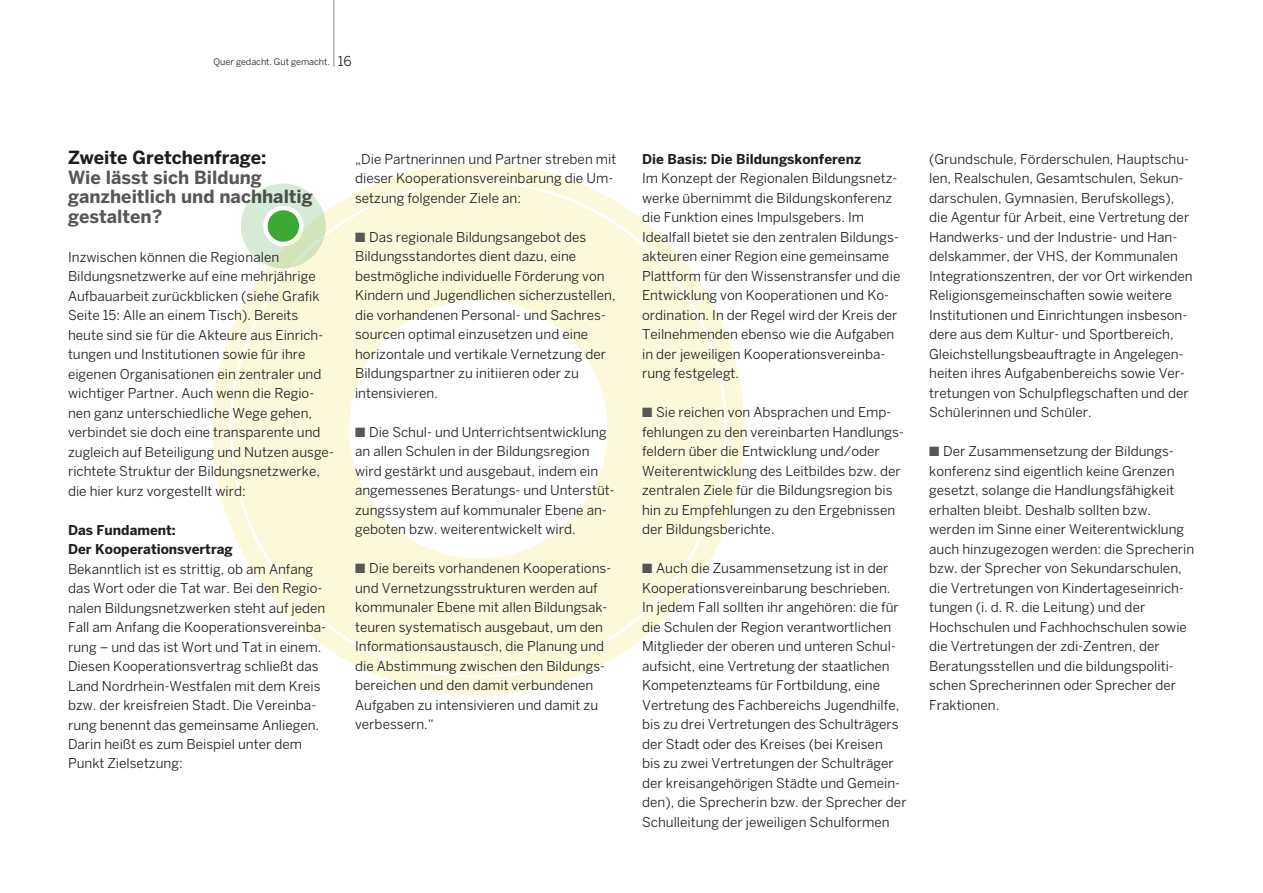
<style>
.page{position:relative;width:1263px;height:893px;background:#fff}
.page>*{position:absolute;margin:0;border:0;box-sizing:border-box;transform-origin:0 0}
.t1{font:700 18px/19.5px "Benton Sans";color:#575756}
.t2{font:700 18px "Benton Sans";color:#1d1d1b}
.t3{font:13.5px/19.5px "Benton Sans";color:#1d1d1b}
.t4{font:700 13.5px/19.5px "Benton Sans";color:#1d1d1b}
.t5{font:9px "Benton Sans";color:#1d1d1b}
.s1{font-size:13.5px}
.s2{color:#575756}
</style>
<div class="page">
<hr style="left:333px;top:0;width:1px;height:67px;background:#878787">
<svg style="left:212px;top:163px;width:532px;height:532px;fill:#fcf9db"></svg>
<svg style="left:240px;top:184px;width:87px;height:84px"></svg>
<p class="t5" style="left:214px;top:56px;width:140px">Quer gedacht. Gut gemacht. <span class="s1">16</span></p>
<h1 class="t2" style="left:68px;top:147px;width:200px">Zweite Gretchenfrage:</h1>
<h1 class="t1" style="left:68px;top:167px;width:246px">Wie lässt sich Bildung ganzheitlich und nachhaltig gestalten?</h1>
<p class="t3" style="left:68px;top:247px;width:267px">Inzwischen können die Regionalen Bildungsnetzwerke auf eine mehrjährige Aufbauarbeit zurückblicken (siehe Grafik Seite 15: Alle an einem Tisch). Bereits heute sind sie für die Akteure aus Einrich&shy;tungen und Institutionen sowie für ihre eigenen Organisationen ein zentraler und wichtiger Partner. Auch wenn die Regio&shy;nen ganz unterschiedliche Wege gehen, verbindet sie doch eine transparente und zugleich auf Beteiligung und Nutzen ausge&shy;richtete Struktur der Bildungsnetzwerke, die hier kurz vorgestellt wird:</p>
<p class="t4" style="left:68px;top:520px;width:166px">Das Fundament:<br>Der Kooperationsvertrag</p>
<p class="t3" style="left:68px;top:559px;width:259px">Bekanntlich ist es strittig, ob am Anfang das Wort oder die Tat war. Bei den Regio&shy;nalen Bildungsnetzwerken steht auf jeden Fall am Anfang die Kooperationsvereinba&shy;rung – und das ist Wort und Tat in einem.<br>Diesen Kooperationsvertrag schließt das Land Nordrhein-Westfalen mit dem Kreis bzw. der kreisfreien Stadt. Die Vereinba&shy;rung benennt das gemeinsame Anliegen.<br>Darin heißt es zum Beispiel unter dem Punkt Zielsetzung:</p>
<p class="t3" style="left:355px;top:149px;width:263px">„Die Partnerinnen und Partner streben mit dieser Kooperationsvereinbarung die Um&shy;setzung folgender Ziele an:</p>
<p class="t3" style="left:355px;top:227px;width:262px"><span class="s2">■</span> Das regionale Bildungsangebot des Bildungsstandortes dient dazu, eine bestmögliche individuelle Förderung von Kindern und Jugendlichen sicherzustellen, die vorhandenen Personal- und Sachres&shy;sourcen optimal einzusetzen und eine horizontale und vertikale Vernetzung der Bildungspartner zu initiieren oder zu intensivieren.</p>
<p class="t3" style="left:355px;top:422px;width:261px"><span class="s2">■</span> Die Schul- und Unterrichtsentwicklung an allen Schulen in der Bildungsregion wird gestärkt und ausgebaut, indem ein angemessenes Beratungs- und Unterstüt&shy;zungssystem auf kommunaler Ebene an&shy;geboten bzw. weiterentwickelt wird.</p>
<p class="t3" style="left:355px;top:559px;width:258px"><span class="s2">■</span> Die bereits vorhandenen Kooperations&shy;und Vernetzungsstrukturen werden auf kommunaler Ebene mit allen Bildungsak&shy;teuren systematisch ausgebaut, um den Informationsaustausch, die Planung und die Abstimmung zwischen den Bildungs&shy;bereichen und den damit verbundenen Aufgaben zu intensivieren und damit zu verbessern.“</p>
<p class="t4" style="left:642px;top:149px;width:221px">Die Basis: Die Bildungskonferenz</p>
<p class="t3" style="left:642px;top:168px;width:260px">Im Konzept der Regionalen Bildungsnetz&shy;werke übernimmt die Bildungskonferenz die Funktion eines Impulsgebers. Im Idealfall bietet sie den zentralen Bildungs&shy;akteuren einer Region eine gemeinsame Plattform für den Wissenstransfer und die Entwicklung von Kooperationen und Ko&shy;ordination. In der Regel wird der Kreis der Teilnehmenden ebenso wie die Aufgaben in der jeweiligen Kooperationsvereinba&shy;rung festgelegt.</p>
<p class="t3" style="left:642px;top:402px;width:263px"><span class="s2">■</span> Sie reichen von Absprachen und Emp&shy;fehlungen zu den vereinbarten Handlungs&shy;feldern über die Entwicklung und/oder Weiterentwicklung des Leitbildes bzw. der zentralen Ziele für die Bildungsregion bis hin zu Empfehlungen zu den Ergebnissen der Bildungsberichte.</p>
<p class="t3" style="left:642px;top:558px;width:266px"><span class="s2">■</span> Auch die Zusammensetzung ist in der Kooperationsvereinbarung beschrieben.<br>In jedem Fall sollten ihr angehören: die für die Schulen der Region verantwortlichen Mitglieder der oberen und unteren Schul&shy;aufsicht, eine Vertretung der staatlichen Kompetenzteams für Fortbildung, eine Vertretung des Fachbereichs Jugendhilfe, bis zu drei Vertretungen des Schulträgers der Stadt oder des Kreises (bei Kreisen<br>bis zu zwei Vertretungen der Schulträger der kreisangehörigen Städte und Gemein&shy;den), die Sprecherin bzw. der Sprecher der Schulleitung der jeweiligen Schulformen</p>
<p class="t3" style="left:929px;top:149px;width:265px">(Grundschule, Förderschulen, Hauptschu&shy;len, Realschulen, Gesamtschulen, Sekun&shy;darschulen, Gymnasien, Berufskollegs), die Agentur für Arbeit, eine Vertretung der Handwerks- und der Industrie- und Han&shy;delskammer, der VHS, der Kommunalen Integrationszentren, der vor Ort wirkenden Religionsgemeinschaften sowie weitere Institutionen und Einrichtungen insbeson&shy;dere aus dem Kultur- und Sportbereich, Gleichstellungsbeauftragte in Angelegen&shy;heiten ihres Aufgabenbereichs sowie Ver&shy;tretungen von Schulpflegschaften und der Schülerinnen und Schüler.</p>
<p class="t3" style="left:929px;top:441px;width:267px"><span class="s2">■</span> Der Zusammensetzung der Bildungs&shy;konferenz sind eigentlich keine Grenzen gesetzt, solange die Handlungsfähigkeit erhalten bleibt. Deshalb sollten bzw. werden im Sinne einer Weiterentwicklung auch hinzugezogen werden: die Sprecherin bzw. der Sprecher von Sekundarschulen, die Vertretungen von Kindertageseinrich&shy;tungen (i. d. R. die Leitung) und der Hochschulen und Fachhochschulen sowie die Vertretungen der zdi-Zentren, der Beratungsstellen und die bildungspoliti&shy;schen Sprecherinnen oder Sprecher der Fraktionen.</p>
</div>
